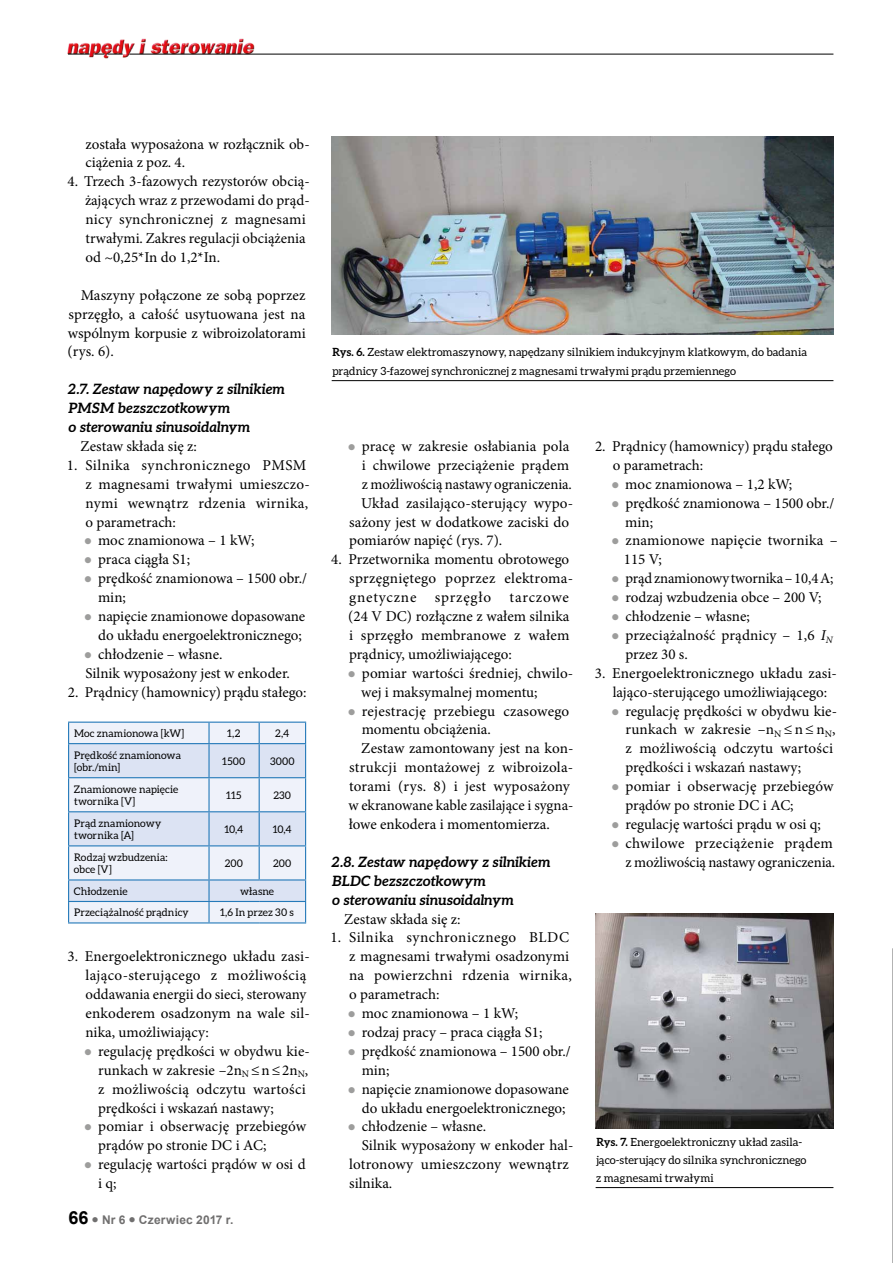
<style>
.page{position:relative;width:893px;height:1263px;background:#fff}
.page>*{position:absolute;margin:0;border:0;box-sizing:border-box;transform-origin:0 0}
.t1{font:15px/18.9px "Minion Pro";letter-spacing:.005em;color:#000}
.t2{font:15px "Minion Pro";letter-spacing:.03em;color:#000}
.t3{font:15px "Minion Pro";letter-spacing:.035em;color:#000}
.t4{font:15px "Minion Pro";letter-spacing:.025em;color:#000}
.t5{font:italic 700 14.25px/18.9px "Aleo";color:#000}
.t6{font:700 12px "Arial";letter-spacing:.02em;color:#706f6f}
.t7{font:11.25px/18px "Aleo";letter-spacing:.01em;color:#000}
.t8{font:10.5px/12.6px "Aleo";letter-spacing:.01em;color:#000}
.s1{font-size:18px;color:#000}
.s2{font-weight:700}
.s3{font-style:italic}
</style>
<div class="page">
<img style="left:67px;top:38px;width:190px;height:21px">
<hr style="left:129px;top:54px;width:704px;height:1px;background:#000">
<svg style="left:68px;top:54px;width:55px;height:1px"></svg>
<hr style="left:68px;top:722px;width:141px;height:1px;background:#257ab9">
<hr style="left:209px;top:722px;width:50px;height:1px;background:#257ab9">
<hr style="left:259px;top:722px;width:47px;height:1px;background:#257ab9">
<svg style="left:68px;top:723px;width:238px;height:199px"></svg>
<hr style="left:68px;top:922px;width:141px;height:1px;background:#257ab9">
<hr style="left:209px;top:922px;width:50px;height:1px;background:#257ab9">
<hr style="left:259px;top:922px;width:47px;height:1px;background:#257ab9">
<hr style="left:596px;top:1187px;width:237px;height:1px;background:#000">
<img style="left:595px;top:913px;width:238px;height:215px">
<img style="left:332px;top:136px;width:501px;height:198px">
<hr style="left:332px;top:380px;width:501px;height:1px;background:#000">
<svg style="left:892px;top:949px;width:1px;height:314px"></svg>
<p class="t1" style="left:85px;top:134px;width:226px">została wyposażona w rozłącznik ob&shy;ciążenia z poz. 4.</p>
<p class="t1" style="left:85px;top:172px;width:226px;text-indent:-17px">4. Trzech 3-fazowych rezystorów obcią&shy;żających wraz z przewodami do prąd&shy;nicy synchronicznej z magnesami trwałymi. Zakres regulacji obciążenia od ~0,25*In do 1,2*In.</p>
<p class="t1" style="left:68px;top:286px;width:240px;text-align:justify;text-indent:13px">Maszyny połączone ze sobą poprzez sprzęgło, a całość usytuowana jest na wspólnym korpusie z wibroizolatorami (rys. 6).</p>
<p class="t5" style="left:68px;top:379px;width:219px">2.7. Zestaw napędowy z silnikiem<br>PMSM bezszczotkowym<br>o sterowaniu sinusoidalnym</p>
<p class="t1" style="left:81px;top:437px;width:118px">Zestaw składa się z:</p>
<p class="t2" style="left:67px;top:455px;width:241px">1. Silnika synchronicznego PMSM</p>
<p class="t1" style="left:86px;top:475px;width:226px">z magnesami trwałymi umieszczo-</p>
<p class="t1" style="left:85px;top:493px;width:224px">nymi wewnątrz rdzenia wirnika,</p>
<p class="t1" style="left:85px;top:512px;width:92px">o parametrach:</p>
<p class="t1" style="left:98px;top:531px;width:158px">moc znamionowa – 1 kW;</p>
<p class="t1" style="left:98px;top:550px;width:93px">praca ciągła S1;</p>
<p class="t1" style="left:98px;top:569px;width:211px">prędkość znamionowa – 1500 obr./</p>
<p class="t1" style="left:98px;top:588px;width:29px">min;</p>
<p class="t1" style="left:98px;top:607px;width:209px">napięcie znamionowe dopasowane</p>
<p class="t1" style="left:98px;top:626px;width:205px">do układu energoelektronicznego;</p>
<p class="t1" style="left:98px;top:645px;width:126px">chłodzenie – własne.</p>
<p class="t1" style="left:85px;top:664px;width:206px">Silnik wyposażony jest w enkoder.</p>
<p class="t1" style="left:68px;top:682px;width:240px">2. Prądnicy (hamownicy) prądu stałego:</p>
<p class="t8" style="left:74px;top:727px;width:112px">Moc znamionowa [kW]</p>
<p class="t8" style="left:227px;top:727px;width:15px">1,2</p>
<p class="t8" style="left:275px;top:727px;width:16px">2,4</p>
<p class="t8" style="left:74px;top:748px;width:109px">Prędkość znamionowa [obr./min]</p>
<p class="t8" style="left:222px;top:755px;width:25px">1500</p>
<p class="t8" style="left:270px;top:755px;width:26px">3000</p>
<p class="t8" style="left:74px;top:782px;width:106px">Znamionowe napięcie twornika [V]</p>
<p class="t8" style="left:226px;top:789px;width:17px">115</p>
<p class="t8" style="left:273px;top:789px;width:19px">230</p>
<p class="t8" style="left:74px;top:817px;width:89px">Prąd znamionowy twornika [A]</p>
<p class="t8" style="left:224px;top:823px;width:20px">10,4</p>
<p class="t8" style="left:273px;top:823px;width:20px">10,4</p>
<p class="t8" style="left:74px;top:851px;width:95px">Rodzaj wzbudzenia: obce [V]</p>
<p class="t8" style="left:225px;top:857px;width:20px">200</p>
<p class="t8" style="left:273px;top:857px;width:20px">200</p>
<p class="t8" style="left:74px;top:885px;width:55px">Chłodzenie</p>
<p class="t8" style="left:240px;top:885px;width:35px">własne</p>
<p class="t8" style="left:74px;top:906px;width:116px">Przeciążalność prądnicy</p>
<p class="t8" style="left:220px;top:906px;width:75px">1,6 In przez 30 s</p>
<p class="t1" style="left:85px;top:947px;width:226px;text-indent:-18px">3. Energoelektronicznego układu zasi&shy;lająco-sterującego z możliwością oddawania energii do sieci, sterowany enkoderem osadzonym na wale sil&shy;nika, umożliwiający:</p>
<p class="t1" style="left:98px;top:1042px;width:213px">regulację prędkości w obydwu kie&shy;runkach w zakresie –2n<sub>N</sub> ≤n≤2n<sub>N</sub>, z możliwością odczytu wartości prędkości i wskazań nastawy; pomiar i obserwację przebiegów prądów po stronie DC i AC; regulację wartości prądów w osi d i q;</p>
<p class="t6" style="left:68px;top:1212px;width:167px"><span class="s1">66</span> ● Nr 6 ● Czerwiec 2017 r.</p>
<p class="t7" style="left:332px;top:343px;width:476px;line-height:18.9px"><span class="s2">Rys. 6.</span> Zestaw elektromaszynowy, napędzany silnikiem indukcyjnym klatkowym, do badania prądnicy 3-fazowej synchronicznej z magnesami trwałymi prądu przemiennego</p>
<p class="t1" style="left:362px;top:437px;width:209px">pracę w zakresie osłabiania pola</p>
<p class="t1" style="left:362px;top:456px;width:209px">i chwilowe przeciążenie prądem</p>
<p class="t1" style="left:362px;top:475px;width:211px">z możliwością nastawy ograniczenia.</p>
<p class="t1" style="left:361px;top:493px;width:214px">Układ zasilająco-sterujący wypo-</p>
<p class="t1" style="left:349px;top:512px;width:222px">sażony jest w dodatkowe zaciski do</p>
<p class="t1" style="left:349px;top:531px;width:155px">pomiarów napięć (rys. 7).</p>
<p class="t1" style="left:348px;top:550px;width:226px;text-indent:-17px">4. Przetwornika momentu obrotowego sprzęgniętego poprzez elektroma&shy;gnetyczne sprzęgło tarczowe (24 V DC) rozłączne z wałem silnika i sprzęgło membranowe z wałem prądnicy, umożliwiającego:</p>
<p class="t1" style="left:362px;top:664px;width:213px">pomiar wartości średniej, chwilo-</p>
<p class="t1" style="left:361px;top:682px;width:178px">wej i maksymalnej momentu;</p>
<p class="t1" style="left:362px;top:701px;width:209px">rejestrację przebiegu czasowego</p>
<p class="t1" style="left:362px;top:720px;width:131px">momentu obciążenia.</p>
<p class="t1" style="left:361px;top:739px;width:214px">Zestaw zamontowany jest na kon-</p>
<p class="t1" style="left:349px;top:758px;width:226px">strukcji montażowej z wibroizola-</p>
<p class="t1" style="left:349px;top:777px;width:222px">torami (rys. 8) i jest wyposażony</p>
<p class="t1" style="left:348px;top:796px;width:227px">w ekranowane kable zasilające i sygna-</p>
<p class="t1" style="left:349px;top:815px;width:203px">łowe enkodera i momentomierza.</p>
<p class="t5" style="left:331px;top:852px;width:221px">2.8. Zestaw napędowy z silnikiem<br>BLDC bezszczotkowym<br>o sterowaniu sinusoidalnym</p>
<p class="t1" style="left:344px;top:909px;width:118px">Zestaw składa się z:</p>
<p class="t3" style="left:330px;top:927px;width:240px">1. Silnika synchronicznego BLDC</p>
<p class="t1" style="left:349px;top:947px;width:221px">z magnesami trwałymi osadzonymi</p>
<p class="t1" style="left:349px;top:966px;width:224px">na powierzchni rdzenia wirnika,</p>
<p class="t1" style="left:349px;top:985px;width:92px">o parametrach:</p>
<p class="t1" style="left:362px;top:1004px;width:158px">moc znamionowa – 1 kW;</p>
<p class="t1" style="left:362px;top:1023px;width:182px">rodzaj pracy – praca ciągła S1;</p>
<p class="t1" style="left:362px;top:1042px;width:211px">prędkość znamionowa – 1500 obr./</p>
<p class="t1" style="left:362px;top:1060px;width:29px">min;</p>
<p class="t1" style="left:362px;top:1079px;width:209px">napięcie znamionowe dopasowane</p>
<p class="t1" style="left:362px;top:1098px;width:205px">do układu energoelektronicznego;</p>
<p class="t1" style="left:362px;top:1117px;width:126px">chłodzenie – własne.</p>
<p class="t1" style="left:362px;top:1136px;width:213px">Silnik wyposażony w enkoder hal-</p>
<p class="t1" style="left:349px;top:1155px;width:221px">lotronowy umieszczony wewnątrz</p>
<p class="t1" style="left:349px;top:1174px;width:45px">silnika.</p>
<p class="t1" style="left:595px;top:437px;width:239px">2. Prądnicy (hamownicy) prądu stałego</p>
<p class="t1" style="left:613px;top:456px;width:92px">o parametrach:</p>
<p class="t1" style="left:625px;top:475px;width:169px">moc znamionowa – 1,2 kW;</p>
<p class="t1" style="left:625px;top:493px;width:211px">prędkość znamionowa – 1500 obr./</p>
<p class="t1" style="left:625px;top:512px;width:29px">min;</p>
<p class="t1" style="left:626px;top:531px;width:213px">znamionowe napięcie twornika –</p>
<p class="t1" style="left:624px;top:550px;width:39px">115 V;</p>
<p class="t1" style="left:625px;top:569px;width:210px">prąd znamionowy twornika – 10,4 A;</p>
<p class="t1" style="left:625px;top:588px;width:198px">rodzaj wzbudzenia obce – 200 V;</p>
<p class="t1" style="left:625px;top:607px;width:126px">chłodzenie – własne;</p>
<p class="t1" style="left:625px;top:626px;width:209px">przeciążalność prądnicy – 1,6 <span class="s3">I</span><sub>N</sub></p>
<p class="t1" style="left:625px;top:645px;width:64px">przez 30 s.</p>
<p class="t1" style="left:595px;top:664px;width:244px">3. Energoelektronicznego układu zasi-</p>
<p class="t1" style="left:613px;top:682px;width:216px">lająco-sterującego umożliwiającego:</p>
<p class="t1" style="left:625px;top:701px;width:213px">regulację prędkości w obydwu kie-</p>
<p class="t1" style="left:625px;top:720px;width:212px">runkach w zakresie –n<sub>N</sub> ≤ n ≤ n<sub>N</sub>,</p>
<p class="t1" style="left:626px;top:739px;width:209px">z możliwością odczytu wartości</p>
<p class="t1" style="left:625px;top:758px;width:177px">prędkości i wskazań nastawy;</p>
<p class="t1" style="left:625px;top:777px;width:210px">pomiar i obserwację przebiegów</p>
<p class="t1" style="left:625px;top:796px;width:170px">prądów po stronie DC i AC;</p>
<p class="t1" style="left:625px;top:815px;width:197px">regulację wartości prądu w osi q;</p>
<p class="t4" style="left:625px;top:833px;width:209px">chwilowe przeciążenie prądem</p>
<p class="t1" style="left:626px;top:853px;width:211px">z możliwością nastawy ograniczenia.</p>
<p class="t7" style="left:596px;top:1133px;width:212px"><span class="s2">Rys. 7.</span> Energoelektroniczny układ zasila&shy;jąco-sterujący do silnika synchronicznego z magnesami trwałymi</p>
</div>
